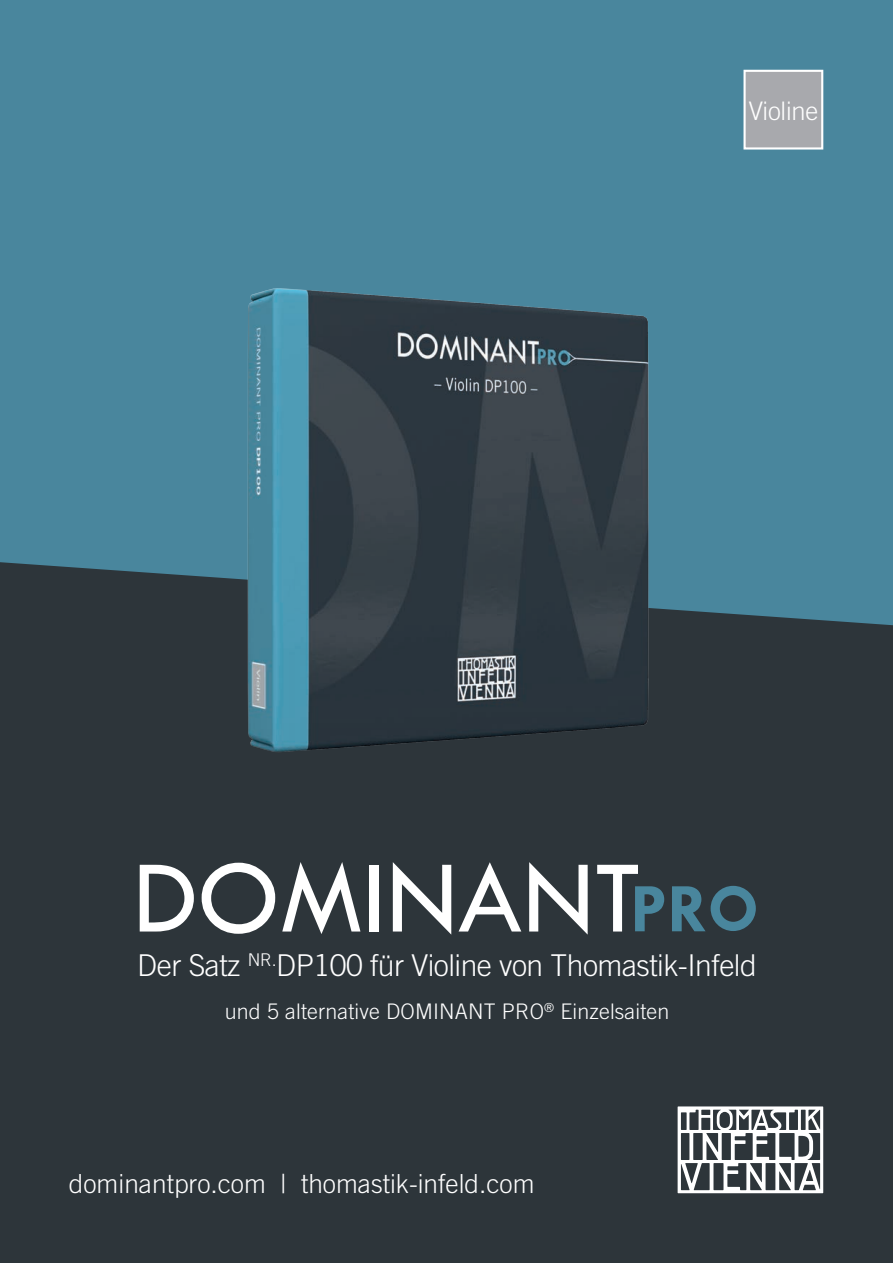
<style>
.page{position:relative;width:893px;height:1263px;background:#fff}
.page>*{position:absolute;margin:0;border:0;box-sizing:border-box;transform-origin:0 0}
.t1{font:300 30px "Trade Gothic";letter-spacing:-.015em;color:#fff}
.t2{font:300 26.25px "Trade Gothic";color:#fff}
.t3{font:300 25.5px "Trade Gothic";letter-spacing:-.01em;color:#fff}
.t4{font:300 21.45px "Trade Gothic";letter-spacing:.005em;color:#fff}
</style>
<div class="page">
<div style="left:0;top:0;width:893px;height:917px;background:#49869d"></div>
<div style="left:0;top:562px;width:893px;height:701px;background:#2d353a"></div>
<svg style="left:678px;top:1106px;width:145px;height:87px"></svg>
<svg style="left:140px;top:865px;width:54px;height:66px;background:#8c9093"></svg>
<svg style="left:202px;top:863px;width:73px;height:71px;background:#787d81"></svg>
<svg style="left:282px;top:862px;width:78px;height:72px;background:#73787c"></svg>
<div style="left:370px;top:865px;width:9px;height:66px;background:#fff"></div>
<svg style="left:393px;top:862px;width:58px;height:73px;background:#7f8487"></svg>
<svg style="left:459px;top:862px;width:62px;height:69px;background:#6c7275"></svg>
<svg style="left:529px;top:862px;width:59px;height:73px;background:#7f8487"></svg>
<svg style="left:711px;top:886px;width:45px;height:45px"></svg>
<svg style="left:597px;top:865px;width:67px;height:66px"></svg>
<svg style="left:672px;top:886px;width:33px;height:45px"></svg>
<img style="left:168px;top:288px;width:582px;height:528px">
<div style="left:743px;top:70px;width:80px;height:80px;background:#a8a9ad;border:2px solid #fff"></div>
<p class="t3" style="left:749px;top:96px;width:71px">Violine</p>
<p class="t1" style="left:137px;top:948px;width:621px">Der Satz <sup>NR.</sup>DP100 für Violine von Thomastik-Infeld</p>
<p class="t4" style="left:225px;top:999px;width:446px">und 5 alternative DOMINANT PRO<sup>®</sup> Einzelsaiten</p>
<p class="t2" style="left:69px;top:1168px;width:467px">dominantpro.com | thomastik-infeld.com</p>
</div>
